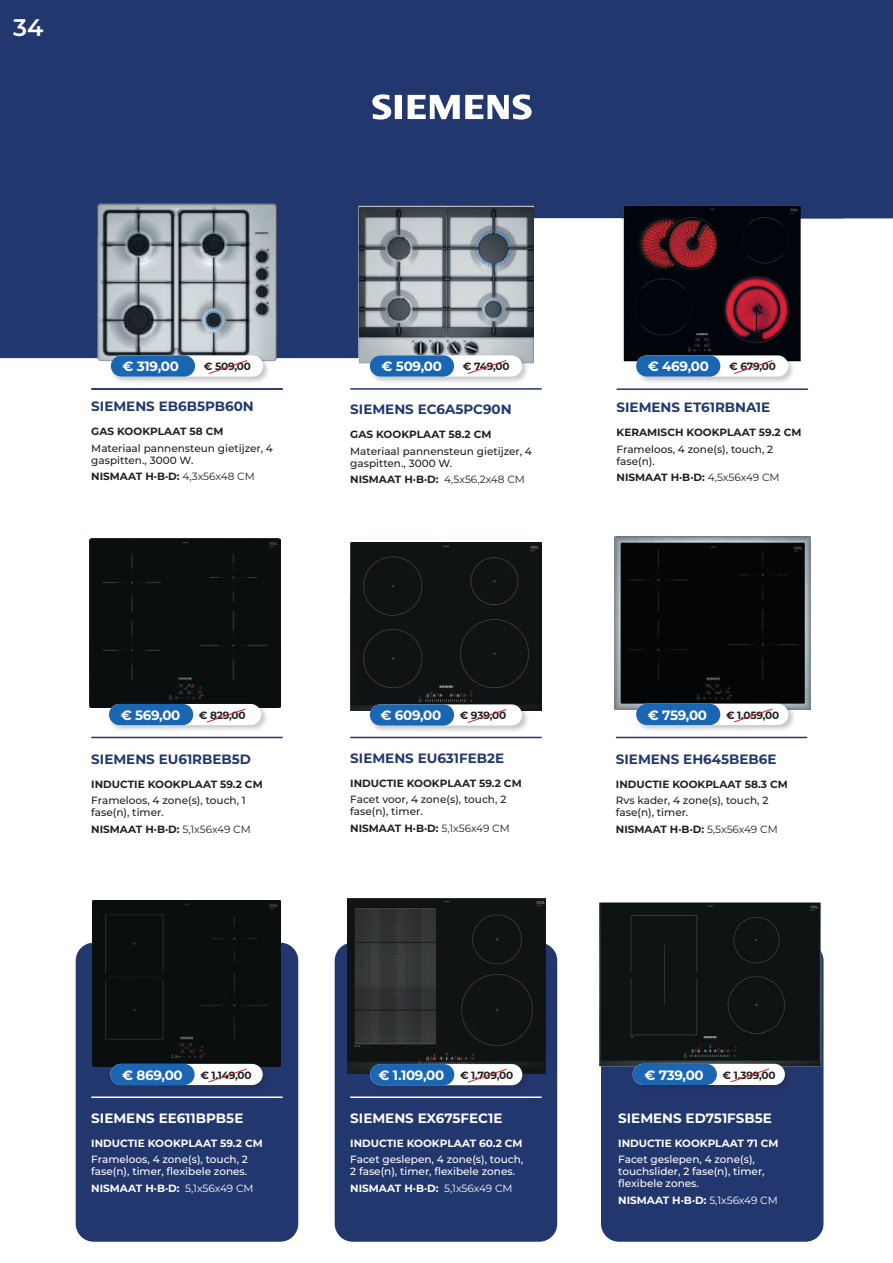
<style>
.page{position:relative;width:893px;height:1263px;background:#fff}
.page>*{position:absolute;margin:0;border:0;box-sizing:border-box;transform-origin:0 0}
.t1{font:600 24px "Montserrat";color:#fff}
.t2{font:700 13.5px "Montserrat";color:#fff}
.t3{font:700 13.5px "Montserrat";color:#23376f}
.t4{font:700 10.5px "Montserrat";color:#231f20}
.t5{font:500 10.5px/12px "Montserrat";color:#231f20}
.t6{font:500 10.5px/12px "Montserrat";color:#fff}
.t7{font:700 10.5px "Montserrat";color:#fff}
.s1{font-weight:400}
.s2{font-size:10.5px;color:#231f20}
</style>
<div class="page">
<div style="left:0;top:311px;width:359px;height:47px;background:#23376f"></div>
<div style="left:0;top:0;width:893px;height:218px;background:#23376f"></div>
<div style="left:0;top:66px;width:425px;height:245px;background:#23376f"></div>
<div style="left:89px;top:539px;width:192px;height:169px;background:#0b0e0f"></div>
<div style="left:108px;top:702px;width:161px;height:30px;background:#231f20;opacity:.25"></div>
<div style="left:109px;top:704px;width:152px;height:21px;background:#fff;border-radius:11px"></div>
<div style="left:109px;top:704px;width:84px;height:21px;background:#1a66b2;border-radius:11px"></div>
<svg style="left:206px;top:708px;width:40px;height:15px"></svg>
<div style="left:76px;top:943px;width:222px;height:299px;background:#23376f;border-radius:18px"></div>
<div style="left:335px;top:943px;width:222px;height:299px;background:#23376f;border-radius:18px"></div>
<div style="left:601px;top:943px;width:222px;height:299px;background:#23376f;border-radius:18px"></div>
<hr style="left:91px;top:1096px;width:192px;height:2px;background:#fff">
<img style="left:347px;top:898px;width:198px;height:175px">
<hr style="left:350px;top:1096px;width:192px;height:2px;background:#fff">
<div style="left:369px;top:1062px;width:161px;height:30px;background:#231f20;opacity:.25"></div>
<div style="left:370px;top:1064px;width:152px;height:21px;background:#fff;border-radius:11px"></div>
<div style="left:370px;top:1064px;width:84px;height:21px;background:#1a66b2;border-radius:11px"></div>
<svg style="left:468px;top:1068px;width:39px;height:15px"></svg>
<img style="left:98px;top:182px;width:178px;height:180px">
<img style="left:624px;top:205px;width:177px;height:157px">
<img style="left:359px;top:185px;width:174px;height:179px">
<div style="left:635px;top:354px;width:161px;height:30px;background:#231f20;opacity:.25"></div>
<div style="left:636px;top:355px;width:152px;height:22px;background:#fff;border-radius:11px"></div>
<div style="left:636px;top:355px;width:84px;height:22px;background:#1a66b2;border-radius:11px"></div>
<svg style="left:734px;top:360px;width:39px;height:14px"></svg>
<div style="left:368px;top:354px;width:161px;height:30px;background:#231f20;opacity:.25"></div>
<div style="left:370px;top:355px;width:152px;height:22px;background:#fff;border-radius:11px"></div>
<div style="left:370px;top:355px;width:84px;height:22px;background:#1a66b2;border-radius:11px"></div>
<svg style="left:467px;top:360px;width:40px;height:14px"></svg>
<div style="left:109px;top:354px;width:161px;height:30px;background:#231f20;opacity:.25"></div>
<div style="left:111px;top:355px;width:152px;height:22px;background:#fff;border-radius:11px"></div>
<div style="left:111px;top:355px;width:84px;height:22px;background:#1a66b2;border-radius:11px"></div>
<svg style="left:208px;top:360px;width:40px;height:14px"></svg>
<hr style="left:350px;top:388px;width:192px;height:2px;background:#23376f">
<hr style="left:617px;top:388px;width:191px;height:2px;background:#23376f">
<hr style="left:91px;top:737px;width:192px;height:1px;background:#23376f">
<hr style="left:350px;top:737px;width:192px;height:1px;background:#23376f">
<hr style="left:91px;top:388px;width:192px;height:2px;background:#23376f">
<svg style="left:372px;top:94px;width:160px;height:26px"></svg>
<img style="left:614px;top:537px;width:196px;height:172px">
<div style="left:635px;top:702px;width:161px;height:30px;background:#231f20;opacity:.25"></div>
<div style="left:636px;top:704px;width:152px;height:21px;background:#fff;border-radius:11px"></div>
<div style="left:636px;top:704px;width:84px;height:21px;background:#1a66b2;border-radius:11px"></div>
<svg style="left:734px;top:708px;width:39px;height:15px"></svg>
<hr style="left:616px;top:737px;width:191px;height:1px;background:#23376f">
<div style="left:350px;top:542px;width:192px;height:169px;background:#101313"></div>
<div style="left:368px;top:703px;width:161px;height:30px;background:#231f20;opacity:.25"></div>
<div style="left:370px;top:704px;width:152px;height:22px;background:#fff;border-radius:11px"></div>
<div style="left:370px;top:704px;width:84px;height:22px;background:#1a66b2;border-radius:11px"></div>
<svg style="left:467px;top:709px;width:40px;height:14px"></svg>
<div style="left:92px;top:900px;width:189px;height:167px;background:#0b0e0f"></div>
<div style="left:109px;top:1062px;width:161px;height:30px;background:#231f20;opacity:.25"></div>
<div style="left:110px;top:1064px;width:153px;height:21px;background:#fff;border-radius:11px"></div>
<div style="left:110px;top:1064px;width:85px;height:21px;background:#1a66b2;border-radius:11px"></div>
<svg style="left:208px;top:1068px;width:39px;height:15px"></svg>
<img style="left:599px;top:902px;width:224px;height:165px">
<div style="left:631px;top:1062px;width:161px;height:30px;background:#231f20;opacity:.25"></div>
<div style="left:633px;top:1064px;width:152px;height:21px;background:#fff;border-radius:11px"></div>
<div style="left:633px;top:1064px;width:84px;height:21px;background:#1a66b2;border-radius:11px"></div>
<svg style="left:730px;top:1068px;width:40px;height:15px"></svg>
<h1 class="t1" style="left:13px;top:10px;width:32px">34</h1>
<p class="t2" style="left:123px;top:357px;width:58px">€ 319,00</p>
<p class="t4" style="left:204px;top:359px;width:48px">€ 509,00</p>
<p class="t2" style="left:382px;top:357px;width:62px">€ 509,00</p>
<p class="t4" style="left:463px;top:359px;width:48px">€ 749,00</p>
<p class="t2" style="left:648px;top:357px;width:63px">€ 469,00</p>
<p class="t4" style="left:729px;top:359px;width:48px">€ 679,00</p>
<p class="t3" style="left:91px;top:397px;width:164px">SIEMENS EB6B5PB60N</p>
<p class="t4" style="left:91px;top:424px;width:134px">GAS KOOKPLAAT 58 CM</p>
<p class="t5" style="left:91px;top:442px;width:183px">Materiaal pannensteun gietijzer, 4 gaspitten., 3000 W.</p>
<p class="t4" style="left:91px;top:469px;width:165px">NISMAAT H·B·D: <span class="s1">4,3x56x48 CM</span></p>
<p class="t3" style="left:350px;top:400px;width:163px">SIEMENS EC6A5PC90N</p>
<p class="t4" style="left:350px;top:427px;width:143px">GAS KOOKPLAAT 58.2 CM</p>
<p class="t5" style="left:350px;top:445px;width:183px">Materiaal pannensteun gietijzer, 4 gaspitten., 3000 W.</p>
<p class="t4" style="left:350px;top:472px;width:176px">NISMAAT H·B·D: <span class="s1">4,5x56,2x48 CM</span></p>
<p class="t3" style="left:617px;top:398px;width:155px">SIEMENS ET61RBNA1E</p>
<p class="t4" style="left:617px;top:425px;width:186px">KERAMISCH KOOKPLAAT 59.2 CM</p>
<p class="t5" style="left:617px;top:443px;width:158px">Frameloos, 4 zone(s), touch, 2 fase(n).</p>
<p class="t4" style="left:617px;top:470px;width:164px">NISMAAT H·B·D: <span class="s1">4,5x56x49 CM</span></p>
<p class="t2" style="left:121px;top:705px;width:61px">€ 569,00</p>
<p class="t4" style="left:199px;top:707px;width:48px">€ 829,00</p>
<p class="t3" style="left:91px;top:749px;width:161px">SIEMENS EU61RBEB5D</p>
<p class="t4" style="left:91px;top:776px;width:173px">INDUCTIE KOOKPLAAT 59.2 CM</p>
<p class="t5" style="left:91px;top:794px;width:156px">Frameloos, 4 zone(s), touch, 1 fase(n), timer.</p>
<p class="t4" style="left:91px;top:821px;width:161px">NISMAAT H·B·D: <span class="s1">5,1x56x49 CM</span></p>
<p class="t2" style="left:380px;top:706px;width:62px">€ 609,00</p>
<p class="t4" style="left:460px;top:708px;width:48px">€ 939,00</p>
<p class="t3" style="left:350px;top:748px;width:156px">SIEMENS EU631FEB2E</p>
<p class="t4" style="left:350px;top:775px;width:173px">INDUCTIE KOOKPLAAT 59.2 CM</p>
<p class="t5" style="left:350px;top:793px;width:158px">Facet voor, 4 zone(s), touch, 2 fase(n), timer.</p>
<p class="t4" style="left:350px;top:820px;width:161px">NISMAAT H·B·D: <span class="s1">5,1x56x49 CM</span></p>
<p class="t2" style="left:648px;top:705px;width:61px">€ 759,00</p>
<p class="t4" style="left:726px;top:707px;width:55px">€ 1.059,00</p>
<p class="t3" style="left:616px;top:749px;width:162px">SIEMENS EH645BEB6E</p>
<p class="t4" style="left:616px;top:776px;width:173px">INDUCTIE KOOKPLAAT 58.3 CM</p>
<p class="t5" style="left:616px;top:794px;width:154px">Rvs kader, 4 zone(s), touch, 2 fase(n), timer.</p>
<p class="t4" style="left:616px;top:821px;width:163px">NISMAAT H·B·D: <span class="s1">5,5x56x49 CM</span></p>
<p class="t2" style="left:122px;top:1065px;width:62px">€ 869,00</p>
<p class="t4" style="left:200px;top:1067px;width:53px">€ 1.149,00</p>
<p class="t2" style="left:91px;top:1108px;width:154px">SIEMENS EE611BPB5E</p>
<p class="t7" style="left:91px;top:1135px;width:173px">INDUCTIE KOOKPLAAT 59.2 CM</p>
<p class="t6" style="left:91px;top:1153px;width:158px">Frameloos, 4 zone(s), touch, 2 fase(n), timer, flexibele zones.</p>
<p class="t7" style="left:91px;top:1180px;width:164px">NISMAAT H·B·D: <span class="s1">5,1x56x49 CM</span></p>
<p class="t2" style="left:379px;top:1065px;width:136px">€ 1.109,00 <span class="s2">€ 1.709,00</span></p>
<p class="t2" style="left:350px;top:1108px;width:154px">SIEMENS EX675FEC1E</p>
<p class="t7" style="left:350px;top:1136px;width:174px">INDUCTIE KOOKPLAAT 60.2 CM</p>
<p class="t6" style="left:350px;top:1153px;width:174px">Facet geslepen, 4 zone(s), touch,<br>2 fase(n), timer, flexibele zones.</p>
<p class="t7" style="left:350px;top:1180px;width:164px">NISMAAT H·B·D: <span class="s1">5,1x56x49 CM</span></p>
<p class="t2" style="left:644px;top:1065px;width:61px">€ 739,00</p>
<p class="t4" style="left:723px;top:1067px;width:54px">€ 1.399,00</p>
<p class="t2" style="left:618px;top:1108px;width:155px">SIEMENS ED751FSB5E</p>
<p class="t7" style="left:618px;top:1135px;width:162px">INDUCTIE KOOKPLAAT 71 CM</p>
<p class="t6" style="left:618px;top:1153px;width:148px">Facet geslepen, 4 zone(s), touchslider, 2 fase(n), timer, flexibele zones.</p>
<p class="t7" style="left:618px;top:1192px;width:161px">NISMAAT H·B·D: <span class="s1">5,1x56x49 CM</span></p>
</div>
